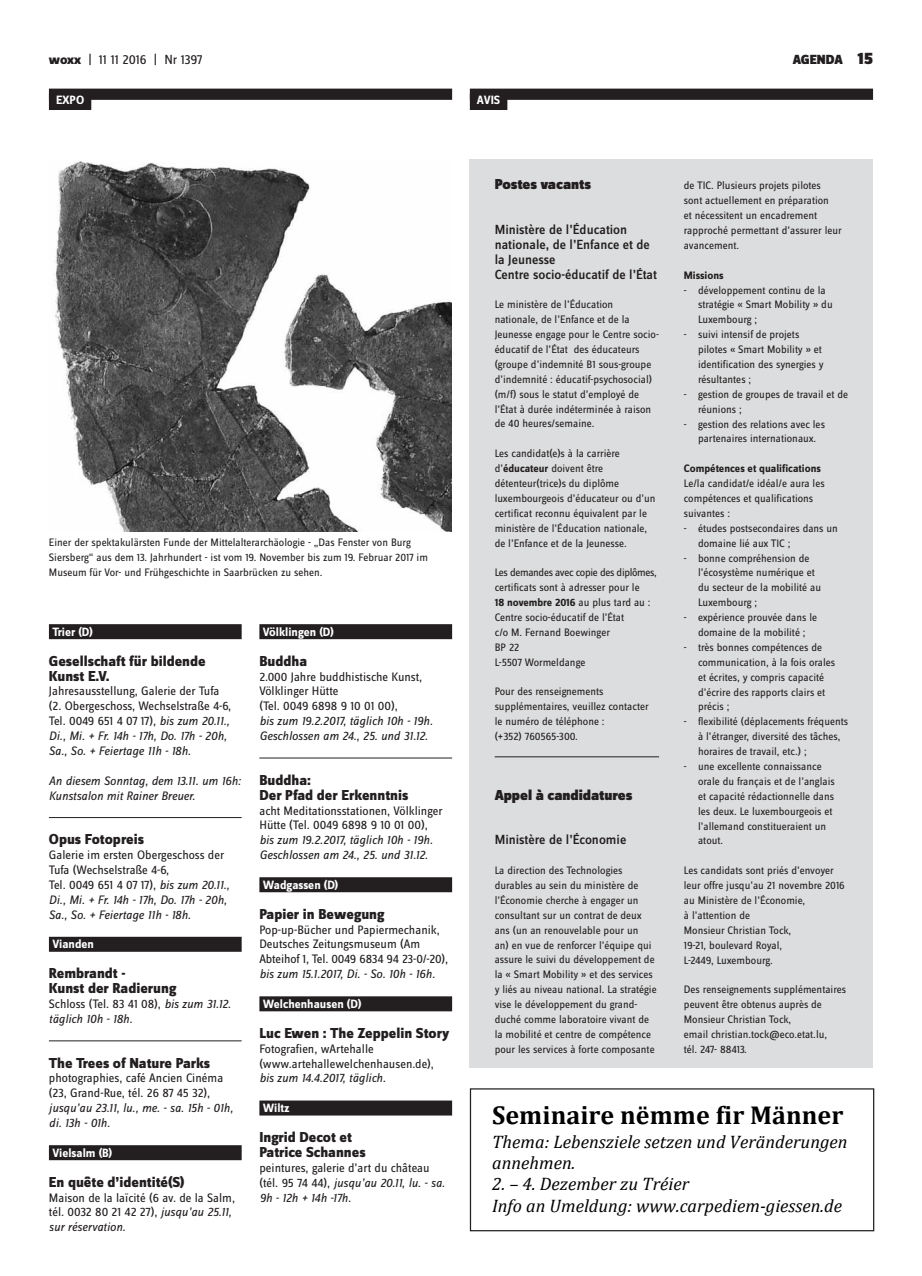
<style>
.page{position:relative;width:922px;height:1276px;background:#fff}
.page>*{position:absolute;margin:0;border:0;box-sizing:border-box;transform-origin:0 0}
.t1{font:700 25.88px "Cambria";color:#000}
.t2{font:italic 18.12px/21.2px "Cambria";letter-spacing:.005em;color:#000}
.t3{font:800 15px/14.9px "Zine Sans Dis";color:#231f20}
.t4{font:900 15px "Zine Sans Dis";color:#231f20}
.t5{font:500 13.75px/14.9px "Zine Sans Dis";color:#231f20}
.t6{font:13.75px "Zine Sans Dis";letter-spacing:-.01em;color:#231f20}
.t7{font:900 13.75px "Zine Sans Dis";color:#231f20}
.t8{font:12.75px/14.9px "Zine Sans Dis";color:#231f20}
.t9{font:italic 12.75px/14.9px "Zine Sans Dis";color:#231f20}
.t10{font:700 12.5px "Zine Sans Dis";color:#fff}
.t11{font:11.25px/14.9px "Zine Sans Dis";color:#231f20}
.t12{font:700 11.25px "Zine Sans Dis";color:#231f20}
.s1{font-weight:800}
.s2{font-size:17.5px}
.s3{font-style:italic}
.s4{font-style:normal}
.s5{font-weight:700}
</style>
<div class="page">
<div style="left:49px;top:89px;width:403px;height:11px;background:#231f20"></div>
<div style="left:49px;top:94px;width:42px;height:16px;background:#231f20"></div>
<div style="left:49px;top:624px;width:192px;height:15px;background:#231f20"></div>
<hr style="left:49px;top:817px;width:192px;height:1px;background:#231f20">
<div style="left:49px;top:936px;width:192px;height:15px;background:#231f20"></div>
<hr style="left:49px;top:1040px;width:192px;height:1px;background:#231f20">
<div style="left:49px;top:1145px;width:192px;height:15px;background:#231f20"></div>
<div style="left:259px;top:624px;width:193px;height:15px;background:#231f20"></div>
<hr style="left:259px;top:758px;width:193px;height:1px;background:#231f20">
<div style="left:259px;top:877px;width:193px;height:15px;background:#231f20"></div>
<div style="left:259px;top:996px;width:193px;height:15px;background:#231f20"></div>
<div style="left:259px;top:1100px;width:193px;height:15px;background:#231f20"></div>
<img style="left:54px;top:161px;width:397px;height:370px">
<div style="left:469px;top:89px;width:403px;height:11px;background:#231f20"></div>
<div style="left:469px;top:94px;width:38px;height:16px;background:#231f20"></div>
<div style="left:469px;top:1088px;width:405px;height:143px;border:1px solid #231f20"></div>
<div style="left:469px;top:159px;width:403px;height:908px;background:#dcddde"></div>
<hr style="left:494px;top:756px;width:165px;height:1px;background:#231f20">
<p class="t6" style="left:49px;top:53px;width:155px"><span class="s1">woxx</span> | 11 11 2016 | Nr 1397</p>
<p class="t7" style="left:792px;top:53px;width:82px">AGENDA <span class="s2">15</span></p>
<p class="t10" style="left:56px;top:93px;width:30px">EXPO</p>
<p class="t10" style="left:477px;top:93px;width:25px">AVIS</p>
<p class="t11" style="left:49px;top:536px;width:380px">Einer der spektakulärsten Funde der Mittelalterarchäologie - „Das Fenster von Burg<br>Siersberg“ aus dem 13. Jahrhundert - ist vom 19. November bis zum 19. Februar 2017 im<br>Museum für Vor- und Frühgeschichte in Saarbrücken zu sehen.</p>
<p class="t10" style="left:52px;top:625px;width:42px">Trier (D)</p>
<h3 class="t3" style="left:49px;top:654px;width:158px">Gesellschaft für bildende<br>Kunst E.V.</h3>
<p class="t8" style="left:49px;top:684px;width:184px">Jahresausstellung, Galerie der Tufa (2. Obergeschoss, Wechselstraße 4-6, Tel. 0049 651 4 07 17), <span class="s3">bis zum 20.11., Di., Mi. + Fr. 14h - 17h, Do. 17h - 20h, Sa., So. + Feiertage 11h - 18h.</span></p>
<p class="t9" style="left:49px;top:773px;width:193px">An diesem Sonntag, dem 13.11. um 16h:<br>Kunstsalon mit Rainer Breuer.</p>
<h3 class="t3" style="left:49px;top:833px;width:97px">Opus Fotopreis</h3>
<p class="t8" style="left:49px;top:848px;width:182px">Galerie im ersten Obergeschoss der<br>Tufa (Wechselstraße 4-6,<br>Tel. 0049 651 4 07 17), <span class="s3">bis zum 20.11.,<br>Di., Mi. + Fr. 14h - 17h, Do. 17h - 20h,<br>Sa., So. + Feiertage 11h - 18h.</span></p>
<p class="t10" style="left:52px;top:937px;width:43px">Vianden</p>
<h3 class="t3" style="left:49px;top:966px;width:129px">Rembrandt -<br>Kunst der Radierung</h3>
<p class="t9" style="left:49px;top:996px;width:183px"><span class="s4">Schloss (Tel. 83 41 08),</span> bis zum 31.12. täglich 10h - 18h.</p>
<h3 class="t3" style="left:49px;top:1056px;width:163px">The Trees of Nature Parks</h3>
<p class="t8" style="left:49px;top:1071px;width:176px">photographies, café Ancien Cinéma (23, Grand-Rue, tél. 26 87 45 32),</p>
<p class="t9" style="left:49px;top:1100px;width:185px">jusqu’au 23.11, lu., me. - sa. 15h - 01h, di. 13h - 01h.</p>
<p class="t10" style="left:52px;top:1146px;width:61px">Vielsalm (B)</p>
<h3 class="t3" style="left:49px;top:1175px;width:137px">En quête d’identité(S)</h3>
<p class="t8" style="left:49px;top:1190px;width:188px">Maison de la laïcité (6 av. de la Salm, tél. 0032 80 21 42 27), <span class="s3">jusqu’au 25.11, sur réservation.</span></p>
<p class="t10" style="left:263px;top:625px;width:72px">Völklingen (D)</p>
<h3 class="t3" style="left:259px;top:654px;width:49px">Buddha</h3>
<p class="t8" style="left:259px;top:669px;width:164px">2.000 Jahre buddhistische Kunst,<br>Völklinger Hütte<br>(Tel. 0049 6898 9 10 01 00),</p>
<p class="t9" style="left:259px;top:713px;width:175px">bis zum 19.2.2017, täglich 10h - 19h.<br>Geschlossen am 24., 25. und 31.12.</p>
<h3 class="t3" style="left:259px;top:773px;width:150px">Buddha:<br>Der Pfad der Erkenntnis</h3>
<p class="t8" style="left:259px;top:803px;width:185px">acht Meditationsstationen, Völklinger<br>Hütte (Tel. 0049 6898 9 10 01 00),</p>
<p class="t9" style="left:259px;top:832px;width:175px">bis zum 19.2.2017, täglich 10h - 19h.<br>Geschlossen am 24., 25. und 31.12.</p>
<p class="t10" style="left:263px;top:878px;width:77px">Wadgassen (D)</p>
<h3 class="t3" style="left:259px;top:907px;width:126px">Papier in Bewegung</h3>
<p class="t8" style="left:259px;top:922px;width:190px">Pop-up-Bücher und Papiermechanik,<br>Deutsches Zeitungsmuseum (Am<br>Abteihof 1, Tel. 0049 6834 94 23-0/-20),</p>
<p class="t9" style="left:259px;top:966px;width:177px">bis zum 15.1.2017, Di. - So. 10h - 16h.</p>
<p class="t10" style="left:263px;top:997px;width:100px">Welchenhausen (D)</p>
<h3 class="t3" style="left:259px;top:1026px;width:191px">Luc Ewen : The Zeppelin Story</h3>
<p class="t8" style="left:259px;top:1041px;width:176px">Fotografien, wArtehalle (www.artehallewelchenhausen.de),</p>
<p class="t9" style="left:259px;top:1071px;width:128px">bis zum 14.4.2017, täglich.</p>
<p class="t10" style="left:263px;top:1101px;width:28px">Wiltz</p>
<h3 class="t3" style="left:259px;top:1130px;width:108px">Ingrid Decot et<br>Patrice Schannes</h3>
<p class="t8" style="left:259px;top:1161px;width:187px">peintures, galerie d’art du château (tél. 95 74 44), <span class="s3">jusqu’au 20.11, lu. - sa.<br>9h - 12h + 14h -17h.</span></p>
<h3 class="t4" style="left:494px;top:176px;width:98px">Postes vacants</h3>
<p class="t5" style="left:494px;top:223px;width:164px">Ministère de l’Éducation nationale, de l’Enfance et de la Jeunesse<br>Centre socio-éducatif de l’État</p>
<p class="t11" style="left:494px;top:298px;width:166px">Le ministère de l’Éducation nationale, de l’Enfance et de la Jeunesse engage pour le Centre socio&shy;éducatif de l’État des éducateurs (groupe d’indemnité B1 sous-groupe d’indemnité : éducatif-psychosocial) (m/f) sous le statut d’employé de l’État à durée indéterminée à raison de 40 heures/semaine.</p>
<p class="t11" style="left:494px;top:447px;width:162px">Les candidat(e)s à la carrière d’<span class="s5">éducateur</span> doivent être détenteur(trice)s du diplôme luxembourgeois d’éducateur ou d’un certificat reconnu équivalent par le ministère de l’Éducation nationale, de l’Enfance et de la Jeunesse.</p>
<p class="t11" style="left:494px;top:566px;width:164px">Les demandes avec copie des diplômes, certificats sont à adresser pour le<br><span class="s5">18 novembre 2016</span> au plus tard au :<br>Centre socio-éducatif de l’État<br>c/o M. Fernand Boewinger<br>BP 22<br>L-5507 Wormeldange</p>
<p class="t11" style="left:494px;top:685px;width:155px">Pour des renseignements supplémentaires, veuillez contacter le numéro de téléphone :<br>(+352) 760565-300.</p>
<h3 class="t4" style="left:494px;top:786px;width:139px">Appel à candidatures</h3>
<p class="t5" style="left:494px;top:833px;width:133px">Ministère de l’Économie</p>
<p class="t11" style="left:494px;top:863px;width:163px">La direction des Technologies durables au sein du ministère de l’Économie cherche à engager un consultant sur un contrat de deux ans (un an renouvelable pour un<br>an) en vue de renforcer l’équipe qui assure le suivi du développement de la « Smart Mobility » et des services y liés au niveau national. La stratégie vise le développement du grand&shy;duché comme laboratoire vivant de la mobilité et centre de compétence pour les services à forte composante</p>
<p class="t11" style="left:683px;top:179px;width:159px">de TIC. Plusieurs projets pilotes sont actuellement en préparation<br>et nécessitent un encadrement rapproché permettant d’assurer leur avancement.</p>
<p class="t12" style="left:683px;top:269px;width:41px">Missions</p>
<p class="t11" style="left:698px;top:283px;width:136px;text-indent:-14px">- développement continu de la stratégie « Smart Mobility » du<br>Luxembourg ;</p>
<p class="t11" style="left:698px;top:328px;width:127px;text-indent:-14px">- suivi intensif de projets pilotes « Smart Mobility » et identification des synergies y résultantes ;</p>
<p class="t11" style="left:698px;top:387px;width:152px;text-indent:-14px">- gestion de groupes de travail et de réunions ;</p>
<p class="t11" style="left:683px;top:417px;width:143px;text-align:center">- gestion des relations avec les partenaires internationaux.</p>
<p class="t12" style="left:683px;top:462px;width:139px">Compétences et qualifications</p>
<p class="t11" style="left:683px;top:476px;width:142px">Le/la candidat/e idéal/e aura les compétences et qualifications suivantes :</p>
<p class="t11" style="left:698px;top:521px;width:141px;text-indent:-14px">- études postsecondaires dans un domaine lié aux TIC ;</p>
<p class="t11" style="left:698px;top:551px;width:124px;text-indent:-14px">- bonne compréhension de l’écosystème numérique et du secteur de la mobilité au<br>Luxembourg ;</p>
<p class="t11" style="left:683px;top:610px;width:135px;text-align:center">- expérience prouvée dans le domaine de la mobilité ;</p>
<p class="t11" style="left:698px;top:640px;width:139px;text-indent:-14px">- très bonnes compétences de communication, à la fois orales et écrites, y compris capacité d’écrire des rapports clairs et précis ;</p>
<p class="t11" style="left:698px;top:715px;width:151px;text-indent:-14px">- flexibilité (déplacements fréquents à l’étranger, diversité des tâches, horaires de travail, etc.) ;</p>
<p class="t11" style="left:698px;top:759px;width:138px;text-indent:-14px">- une excellente connaissance orale du français et de l’anglais et capacité rédactionnelle dans les deux. Le luxembourgeois et l’allemand constitueraient un atout.</p>
<p class="t11" style="left:683px;top:863px;width:162px">Les candidats sont priés d’envoyer leur offre jusqu’au 21 novembre 2016 au Ministère de l’Économie,<br>à l’attention de<br>Monsieur Christian Tock,<br>19-21, boulevard Royal,<br>L-2449, Luxembourg.</p>
<p class="t11" style="left:683px;top:982px;width:164px">Des renseignements supplémentaires peuvent être obtenus auprès de<br>Monsieur Christian Tock,<br>email christian.tock@eco.etat.lu,<br>tél. 247- 88413.</p>
<h1 class="t1" style="left:492px;top:1099px;width:353px">Seminaire nëmme fir Männer</h1>
<h2 class="t2" style="left:492px;top:1130px;width:357px">Thema: Lebensziele setzen und Veränderungen annehmen.</h2>
<h2 class="t2" style="left:492px;top:1172px;width:351px;line-height:21.6px">2. – 4. Dezember zu Tréier<br>Info an Umeldung: www.carpediem-giessen.de</h2>
</div>
